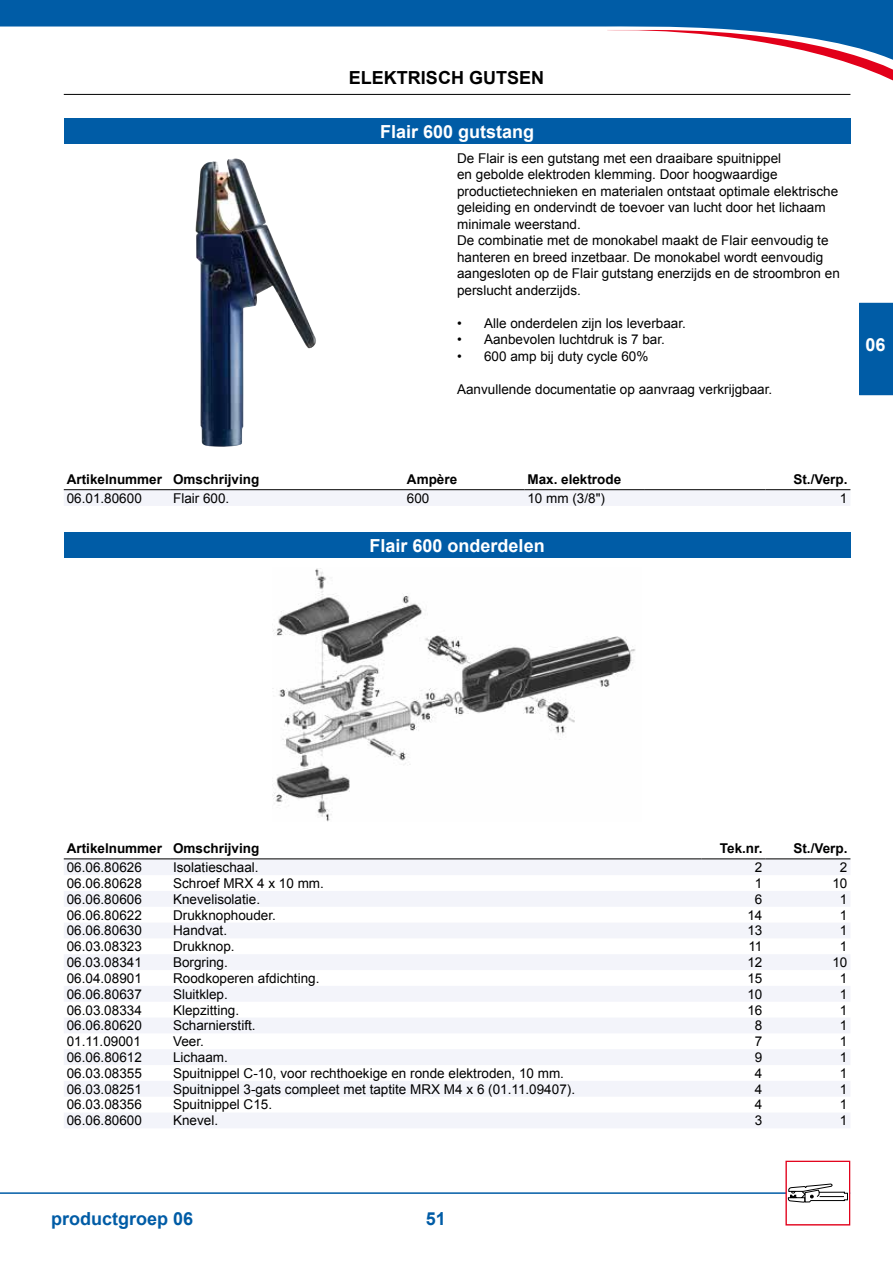
<style>
.page{position:relative;width:893px;height:1263px;background:#fff}
.page>*{position:absolute;margin:0;border:0;box-sizing:border-box;transform-origin:0 0}
.t1{font:700 18px "Arial";color:#fff}
.t2{font:700 18px "Arial";color:#000}
.t3{font:700 18px "Arial";color:#005ca6}
.t4{font:13.5px/16.5px "Arial";color:#000}
.t5{font:700 13.5px "Arial";color:#000}
</style>
<div class="page">
<hr style="left:64px;top:94px;width:786px;height:1px;background:#000">
<div style="left:859px;top:303px;width:34px;height:92px;background:#005ca6"></div>
<hr style="left:0;top:1192px;width:850px;height:2px;background:#005ca6">
<svg style="left:788px;top:1184px;width:60px;height:19px"></svg>
<div style="left:786px;top:1161px;width:64px;height:64px;border:1px solid #e2001a"></div>
<svg style="left:0;top:0;width:893px;height:30px;background:#176aae"></svg>
<svg style="left:607px;top:30px;width:286px;height:51px"></svg>
<div style="left:64px;top:119px;width:786px;height:25px;background:#005ca6"></div>
<img style="left:195px;top:159px;width:121px;height:288px">
<div style="left:64px;top:490px;width:786px;height:16px;background:#f3f4fa"></div>
<hr style="left:64px;top:489px;width:106px;height:1px;background:#000">
<hr style="left:170px;top:489px;width:234px;height:1px;background:#000">
<hr style="left:404px;top:489px;width:120px;height:1px;background:#000">
<hr style="left:524px;top:489px;width:121px;height:1px;background:#000">
<hr style="left:645px;top:489px;width:120px;height:1px;background:#000">
<hr style="left:765px;top:489px;width:85px;height:1px;background:#000">
<div style="left:64px;top:533px;width:786px;height:25px;background:#005ca6"></div>
<img style="left:273px;top:568px;width:363px;height:254px">
<svg style="left:64px;top:859px;width:786px;height:269px;fill:#f3f4fa"></svg>
<hr style="left:64px;top:858px;width:106px;height:1px;background:#000">
<hr style="left:170px;top:858px;width:532px;height:1px;background:#000">
<hr style="left:702px;top:858px;width:63px;height:1px;background:#000">
<hr style="left:765px;top:858px;width:85px;height:1px;background:#000">
<h1 class="t2" style="left:349px;top:66px;width:197px">Elektrisch gutsen</h1>
<h1 class="t1" style="left:380px;top:119px;width:156px">Flair 600 gutstang</h1>
<p class="t4" style="left:457px;top:150px;width:384px">De Flair is een gutstang met een draaibare spuitnippel<br>en gebolde elektroden klemming. Door hoogwaardige productietechnieken en materialen ontstaat optimale elektrische geleiding en ondervindt de toevoer van lucht door het lichaam minimale weerstand.<br>De combinatie met de monokabel maakt de Flair eenvoudig te hanteren en breed inzetbaar. De monokabel wordt eenvoudig aangesloten op de Flair gutstang enerzijds en de stroombron en perslucht anderzijds.</p>
<p class="t4" style="left:457px;top:315px;width:230px">• Alle onderdelen zijn los leverbaar.</p>
<p class="t4" style="left:457px;top:331px;width:209px">• Aanbevolen luchtdruk is 7 bar.</p>
<p class="t4" style="left:457px;top:348px;width:193px">• 600 amp bij duty cycle 60%</p>
<p class="t4" style="left:457px;top:381px;width:317px">Aanvullende documentatie op aanvraag verkrijgbaar.</p>
<h1 class="t1" style="left:866px;top:333px;width:22px">06</h1>
<p class="t5" style="left:67px;top:470px;width:194px">Artikelnummer Omschrijving</p>
<p class="t5" style="left:407px;top:470px;width:52px">Ampère</p>
<p class="t5" style="left:527px;top:470px;width:95px">Max. elektrode</p>
<p class="t5" style="left:793px;top:470px;width:56px">St./Verp.</p>
<p class="t4" style="left:67px;top:490px;width:77px">06.01.80600</p>
<p class="t4" style="left:173px;top:490px;width:58px">Flair 600.</p>
<p class="t4" style="left:407px;top:490px;width:24px">600</p>
<p class="t4" style="left:527px;top:490px;width:79px">10 mm (3/8")</p>
<p class="t4" style="left:840px;top:490px;width:9px">1</p>
<h1 class="t1" style="left:370px;top:534px;width:177px">Flair 600 onderdelen</h1>
<p class="t5" style="left:67px;top:839px;width:194px">Artikelnummer Omschrijving</p>
<p class="t5" style="left:720px;top:839px;width:44px">Tek.nr.</p>
<p class="t5" style="left:793px;top:839px;width:56px">St./Verp.</p>
<p class="t4" style="left:67px;top:859px;width:77px">06.06.80626</p>
<p class="t4" style="left:173px;top:859px;width:87px">Isolatieschaal.</p>
<p class="t4" style="left:755px;top:859px;width:9px">2</p>
<p class="t4" style="left:840px;top:859px;width:9px">2</p>
<p class="t4" style="left:67px;top:875px;width:77px">06.06.80628</p>
<p class="t4" style="left:173px;top:875px;width:152px">Schroef MRX 4 x 10 mm.</p>
<p class="t4" style="left:755px;top:875px;width:9px">1</p>
<p class="t4" style="left:832px;top:875px;width:17px">10</p>
<p class="t4" style="left:67px;top:891px;width:77px">06.06.80606</p>
<p class="t4" style="left:173px;top:891px;width:89px">Knevelisolatie.</p>
<p class="t4" style="left:755px;top:891px;width:9px">6</p>
<p class="t4" style="left:840px;top:891px;width:9px">1</p>
<p class="t4" style="left:67px;top:907px;width:77px">06.06.80622</p>
<p class="t4" style="left:173px;top:907px;width:104px">Drukknophouder.</p>
<p class="t4" style="left:747px;top:907px;width:17px">14</p>
<p class="t4" style="left:840px;top:907px;width:9px">1</p>
<p class="t4" style="left:67px;top:922px;width:77px">06.06.80630</p>
<p class="t4" style="left:173px;top:922px;width:56px">Handvat.</p>
<p class="t4" style="left:747px;top:922px;width:17px">13</p>
<p class="t4" style="left:840px;top:922px;width:9px">1</p>
<p class="t4" style="left:67px;top:938px;width:77px">06.03.08323</p>
<p class="t4" style="left:173px;top:938px;width:63px">Drukknop.</p>
<p class="t4" style="left:748px;top:938px;width:16px">11</p>
<p class="t4" style="left:840px;top:938px;width:9px">1</p>
<p class="t4" style="left:67px;top:954px;width:77px">06.03.08341</p>
<p class="t4" style="left:173px;top:954px;width:56px">Borgring.</p>
<p class="t4" style="left:747px;top:954px;width:17px">12</p>
<p class="t4" style="left:832px;top:954px;width:17px">10</p>
<p class="t4" style="left:67px;top:970px;width:77px">06.04.08901</p>
<p class="t4" style="left:173px;top:970px;width:148px">Roodkoperen afdichting.</p>
<p class="t4" style="left:747px;top:970px;width:17px">15</p>
<p class="t4" style="left:840px;top:970px;width:9px">1</p>
<p class="t4" style="left:67px;top:986px;width:77px">06.06.80637</p>
<p class="t4" style="left:173px;top:986px;width:56px">Sluitklep.</p>
<p class="t4" style="left:747px;top:986px;width:17px">10</p>
<p class="t4" style="left:840px;top:986px;width:9px">1</p>
<p class="t4" style="left:67px;top:1002px;width:77px">06.03.08334</p>
<p class="t4" style="left:173px;top:1002px;width:68px">Klepzitting.</p>
<p class="t4" style="left:747px;top:1002px;width:17px">16</p>
<p class="t4" style="left:840px;top:1002px;width:9px">1</p>
<p class="t4" style="left:67px;top:1017px;width:77px">06.06.80620</p>
<p class="t4" style="left:173px;top:1017px;width:84px">Scharnierstift.</p>
<p class="t4" style="left:755px;top:1017px;width:9px">8</p>
<p class="t4" style="left:840px;top:1017px;width:9px">1</p>
<p class="t4" style="left:67px;top:1033px;width:76px">01.11.09001</p>
<p class="t4" style="left:173px;top:1033px;width:32px">Veer.</p>
<p class="t4" style="left:755px;top:1033px;width:9px">7</p>
<p class="t4" style="left:840px;top:1033px;width:9px">1</p>
<p class="t4" style="left:67px;top:1049px;width:77px">06.06.80612</p>
<p class="t4" style="left:173px;top:1049px;width:56px">Lichaam.</p>
<p class="t4" style="left:755px;top:1049px;width:9px">9</p>
<p class="t4" style="left:840px;top:1049px;width:9px">1</p>
<p class="t4" style="left:67px;top:1065px;width:77px">06.03.08355</p>
<p class="t4" style="left:173px;top:1065px;width:392px">Spuitnippel C-10, voor rechthoekige en ronde elektroden, 10 mm.</p>
<p class="t4" style="left:755px;top:1065px;width:9px">4</p>
<p class="t4" style="left:840px;top:1065px;width:9px">1</p>
<p class="t4" style="left:67px;top:1081px;width:77px">06.03.08251</p>
<p class="t4" style="left:173px;top:1081px;width:403px">Spuitnippel 3-gats compleet met taptite MRX M4 x 6 (01.11.09407).</p>
<p class="t4" style="left:755px;top:1081px;width:9px">4</p>
<p class="t4" style="left:840px;top:1081px;width:9px">1</p>
<p class="t4" style="left:67px;top:1096px;width:77px">06.03.08356</p>
<p class="t4" style="left:173px;top:1096px;width:101px">Spuitnippel C15.</p>
<p class="t4" style="left:755px;top:1096px;width:9px">4</p>
<p class="t4" style="left:840px;top:1096px;width:9px">1</p>
<p class="t4" style="left:67px;top:1112px;width:77px">06.06.80600</p>
<p class="t4" style="left:173px;top:1112px;width:47px">Knevel.</p>
<p class="t4" style="left:755px;top:1112px;width:9px">3</p>
<p class="t4" style="left:840px;top:1112px;width:9px">1</p>
<h1 class="t3" style="left:51px;top:1206px;width:144px">productgroep 06</h1>
<h1 class="t3" style="left:426px;top:1207px;width:22px">51</h1>
</div>
